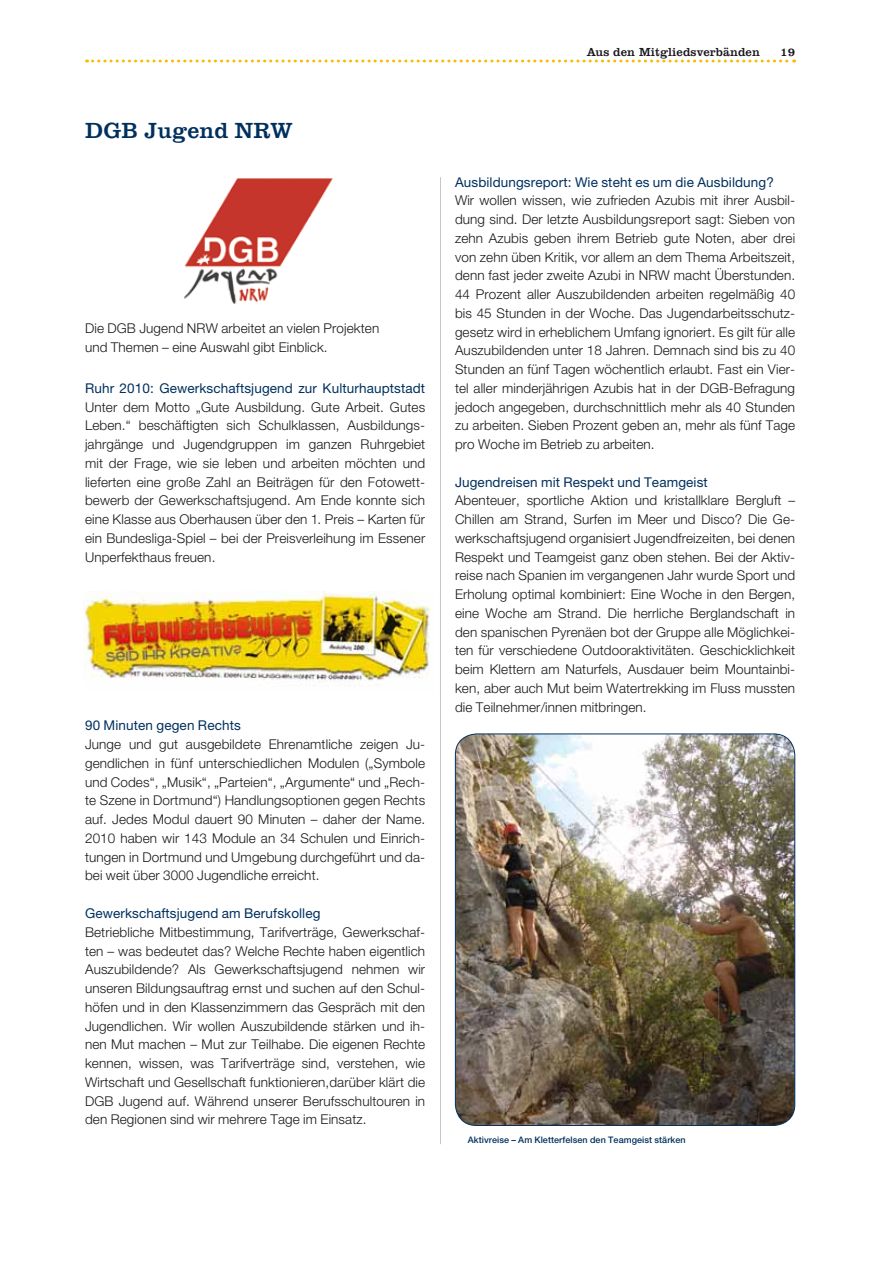
<style>
.page{position:relative;width:893px;height:1263px;background:#fff}
.page>*{position:absolute;margin:0;border:0;box-sizing:border-box;transform-origin:0 0}
.t1{font:22.5px "Clarendon BT";letter-spacing:.01em;color:#00305e}
.t2{font:300 13.5px/18.8px "Helvetica Neue LT Std";letter-spacing:.01em;color:#1a171c}
.t3{font:12px "Clarendon BT";letter-spacing:.005em;color:#1a171c}
.t4{font:500 9px "Helvetica Neue LT Std";letter-spacing:.01em;color:#00305e}
.s1{font-weight:400;color:#00305e}
</style>
<div class="page">
<svg style="left:87px;top:60px;width:708px;height:3px"></svg>
<hr style="left:440px;top:177px;width:1px;height:967px;background:#c6c7c8">
<img style="left:184px;top:178px;width:149px;height:126px">
<img style="left:84px;top:592px;width:346px;height:94px">
<img style="left:455px;top:734px;width:340px;height:391px">
<div style="left:455px;top:733px;width:340px;height:393px;border:1px solid #00305e;border-radius:21px"></div>
<p class="t1" style="left:85px;top:116px;width:209px">DGB Jugend NRW</p>
<p class="t2" style="left:85px;top:318px;width:296px">Die DGB Jugend NRW arbeitet an vielen Projekten und Themen – eine Auswahl gibt Einblick.</p>
<p class="t2" style="left:85px;top:378px;width:342px;text-align:justify"><span class="s1">Ruhr 2010: Gewerkschaftsjugend zur Kulturhauptstadt </span>Unter dem Motto „Gute Ausbildung. Gute Arbeit. Gutes Leben.“ beschäftigten sich Schulklassen, Ausbildungs&shy;jahrgänge und Jugendgruppen im ganzen Ruhrgebiet mit der Frage, wie sie leben und arbeiten möchten und lieferten eine große Zahl an Beiträgen für den Fotowett&shy;bewerb der Gewerkschaftsjugend. Am Ende konnte sich eine Klasse aus Oberhausen über den 1. Preis – Karten für ein Bundesliga-Spiel – bei der Preisverleihung im Essener Unperfekthaus freuen.</p>
<p class="t2" style="left:85px;top:716px;width:342px"><span class="s1">90 M inuten gegen Rechts<br></span>Junge und gut ausgebildete Ehrenamtliche zeigen Ju&shy;gendlichen in fünf unterschiedlichen Modulen („Symbole und Codes“, „Musik“, „Parteien“, „Argumente“ und „Rech&shy;te Szene in Dortmund“) Handlungsoptionen gegen Rechts auf. Jedes Modul dauert 90 Minuten – daher der Name.<br>2010 haben wir 143 Module an 34 Schulen und Einrich&shy;tungen in Dortmund und Umgebung durchgeführt und da&shy;bei weit über 3000 Jugendliche erreicht.</p>
<p class="t2" style="left:85px;top:903px;width:342px"><span class="s1">Gewerkschaftsjugend am Berufskolleg<br></span>Betriebliche Mitbestimmung, Tarifverträge, Gewerkschaf&shy;ten – was bedeutet das? Welche Rechte haben eigentlich Auszubildende? Als Gewerkschaftsjugend nehmen wir unseren Bildungsauftrag ernst und suchen auf den Schul&shy;höfen und in den Klassenzimmern das Gespräch mit den Jugendlichen. Wir wollen Auszubildende stärken und ih&shy;nen Mut machen – Mut zur Teilhabe. Die eigenen Rechte kennen, wissen, was Tarifverträge sind, verstehen, wie Wirtschaft und Gesellschaft funktionieren,darüber klärt die DGB Jugend auf. Während unserer Berufsschultouren in den Regionen sind wir mehrere Tage im Einsatz.</p>
<p class="t3" style="left:587px;top:44px;width:174px">Aus den Mitgliedsverbänden</p>
<p class="t3" style="left:780px;top:44px;width:16px">19</p>
<p class="t2" style="left:455px;top:172px;width:342px"><span class="s1">Ausbildungsreport: Wie steht es um die Ausbildung?<br></span>Wir wollen wissen, wie zufrieden Azubis mit ihrer Ausbil&shy;dung sind. Der letzte Ausbildungsreport sagt: Sieben von zehn Azubis geben ihrem Betrieb gute Noten, aber drei von zehn üben Kritik, vor allem an dem Thema Arbeitszeit, denn fast jeder zweite Azubi in NRW macht Überstunden.<br>44 Prozent aller Auszubildenden arbeiten regelmäßig 40 bis 45 Stunden in der Woche. Das Jugendarbeitsschutz&shy;gesetz wird in erheblichem Umfang ignoriert. Es gilt für alle Auszubildenden unter 18 Jahren. Demnach sind bis zu 40<br>Stunden an fünf Tagen wöchentlich erlaubt. Fast ein Vier&shy;tel aller minderjährigen Azubis hat in der DGB-Befragung jedoch angegeben, durchschnittlich mehr als 40 Stunden zu arbeiten. Sieben Prozent geben an, mehr als fünf Tage pro Woche im Betrieb zu arbeiten.</p>
<p class="t2" style="left:455px;top:472px;width:342px"><span class="s1">Jugendreisen mit Respekt und Teamgeist<br></span>Abenteuer, sportliche Aktion und kristallklare Bergluft – Chillen am Strand, Surfen im Meer und Disco? Die Ge&shy;werkschaftsjugend organisiert Jugendfreizeiten, bei denen Respekt und Teamgeist ganz oben stehen. Bei der Aktiv&shy;reise nach Spanien im vergangenen Jahr wurde Sport und Erholung optimal kombiniert: Eine Woche in den Bergen, eine Woche am Strand. Die herrliche Berglandschaft in den spanischen Pyrenäen bot der Gruppe alle Möglichkei&shy;ten für verschiedene Outdooraktivitäten. Geschicklichkeit beim Klettern am Naturfels, Ausdauer beim Mountainbi&shy;ken, aber auch Mut beim Watertrekking im Fluss mussten die Teilnehmer/innen mitbringen.</p>
<p class="t4" style="left:468px;top:1134px;width:220px">Aktivreise – Am Kletterfelsen den Teamgeist stärken</p>
</div>
